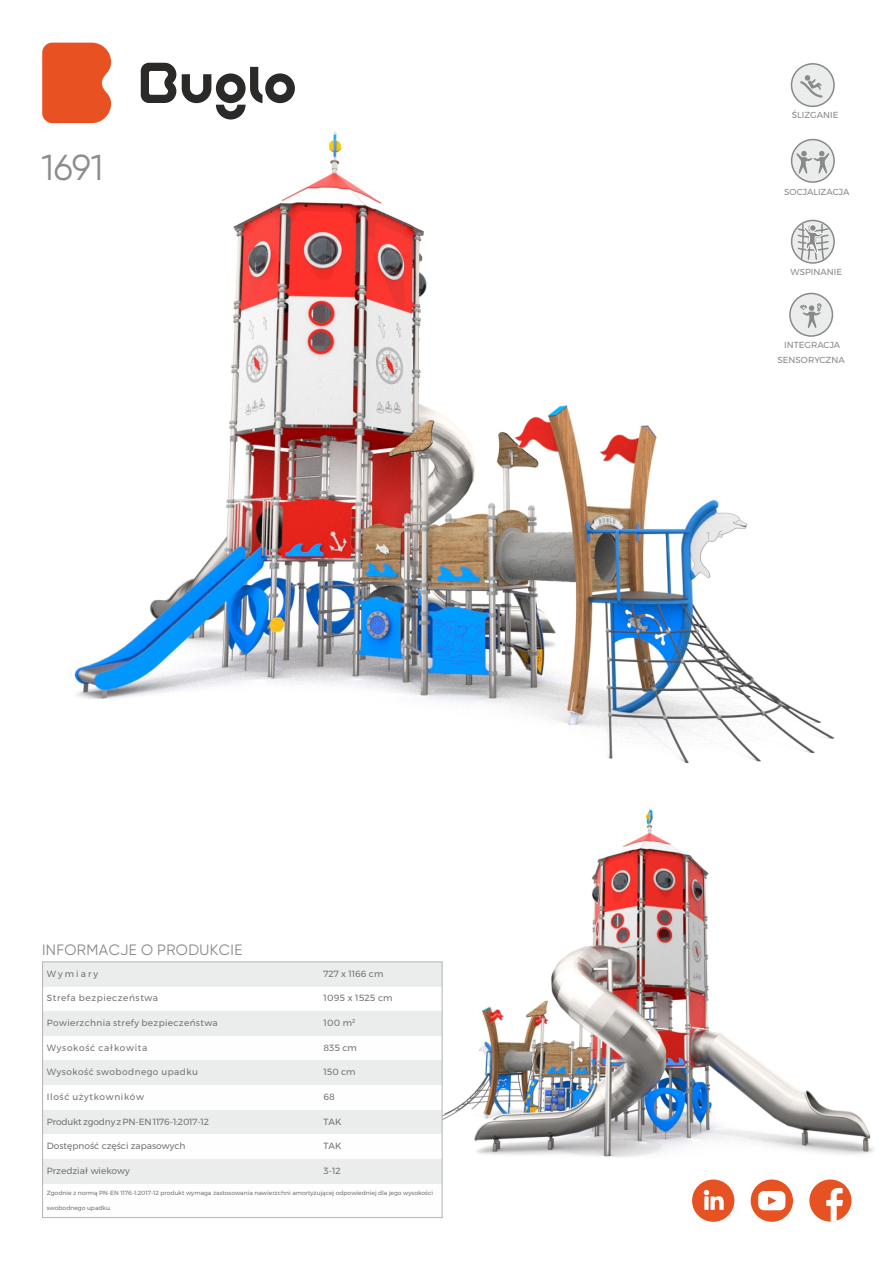
<style>
.page{position:relative;width:893px;height:1263px;background:#fff}
.page>*{position:absolute;margin:0;border:0;box-sizing:border-box;transform-origin:0 0}
.t1{font:36px "Gilroy";color:#8c8c8c}
.t2{font:15px "Gilroy";letter-spacing:.025em;color:#898989}
.t3{font:9px "Montserrat";letter-spacing:.04em;color:#727271}
.t4{font:9px "Montserrat";color:#727271}
.t5{font:9px "Montserrat";letter-spacing:-.015em;color:#727271}
.t6{font:9px "Montserrat";letter-spacing:.065em;color:#727271}
.t7{font:9px "Montserrat";letter-spacing:.075em;color:#727271}
.t8{font:9px "Montserrat";letter-spacing:.07em;color:#727271}
.t9{font:9px "Montserrat";letter-spacing:.225em;color:#727271}
.t10{font:8.7px/14.7px "Montserrat";color:#898989;text-align:center}
.t11{font:6px "Montserrat";color:#727271}
</style>
<div class="page">
<img style="left:405px;top:808px;width:470px;height:379px">
<img style="left:51px;top:123px;width:784px;height:640px">
<div style="left:791px;top:63px;width:44px;height:44px;background:#ebecec;border:2px solid #898989;border-radius:50%"></div>
<div style="left:804px;top:75px;width:7px;height:6px;background:#898989;border-radius:2px"></div>
<svg style="left:798px;top:79px;width:25px;height:20px"></svg>
<svg style="left:791px;top:139px;width:44px;height:44px"></svg>
<svg style="left:796px;top:151px;width:33px;height:23px"></svg>
<svg style="left:791px;top:220px;width:44px;height:44px"></svg>
<svg style="left:796px;top:223px;width:34px;height:38px"></svg>
<svg style="left:809px;top:225px;width:7px;height:6px"></svg>
<div style="left:43px;top:962px;width:276px;height:24px;background:#ebecec"></div>
<div style="left:319px;top:962px;width:123px;height:24px;background:#ebecec"></div>
<div style="left:43px;top:1011px;width:276px;height:25px;background:#ebecec"></div>
<div style="left:319px;top:1011px;width:123px;height:25px;background:#ebecec"></div>
<div style="left:319px;top:1036px;width:123px;height:24px;background:#fefefe"></div>
<div style="left:43px;top:1060px;width:276px;height:25px;background:#ebecec"></div>
<div style="left:319px;top:1060px;width:123px;height:25px;background:#ebecec"></div>
<div style="left:319px;top:1085px;width:123px;height:25px;background:#fefefe"></div>
<div style="left:43px;top:1110px;width:276px;height:24px;background:#ebecec"></div>
<div style="left:319px;top:1110px;width:123px;height:24px;background:#ebecec"></div>
<div style="left:319px;top:1134px;width:123px;height:25px;background:#fefefe"></div>
<div style="left:43px;top:1159px;width:276px;height:25px;background:#ebecec"></div>
<div style="left:319px;top:1159px;width:123px;height:25px;background:#ebecec"></div>
<div style="left:43px;top:1184px;width:399px;height:33px;background:#fefefe"></div>
<hr style="left:42px;top:961px;width:1px;height:257px;background:#b2b3b3">
<hr style="left:442px;top:1184px;width:1px;height:34px;background:#b2b3b3">
<hr style="left:442px;top:961px;width:1px;height:223px;background:#b2b3b3">
<hr style="left:42px;top:1217px;width:400px;height:1px;background:#b2b3b3">
<hr style="left:42px;top:961px;width:400px;height:1px;background:#b2b3b3">
<div style="left:692px;top:1179px;width:42px;height:43px;background:#e65222;border-radius:50%"></div>
<svg style="left:704px;top:1190px;width:20px;height:20px"></svg>
<div style="left:809px;top:1179px;width:42px;height:42px;background:#e65222;border-radius:50%"></div>
<svg style="left:826px;top:1188px;width:17px;height:33px"></svg>
<div style="left:751px;top:1179px;width:42px;height:43px;background:#e65222;border-radius:50%"></div>
<svg style="left:758px;top:1191px;width:27px;height:19px"></svg>
<svg style="left:182px;top:67px;width:113px;height:53px"></svg>
<svg style="left:141px;top:63px;width:35px;height:40px"></svg>
<svg style="left:42px;top:43px;width:69px;height:80px;background:#e95d31"></svg>
<div style="left:789px;top:293px;width:44px;height:44px;background:#ebecec;border:2px solid #898989;border-radius:50%"></div>
<svg style="left:800px;top:303px;width:22px;height:25px"></svg>
<h1 class="t1" style="left:41px;top:152px;width:63px">1691</h1>
<h2 class="t2" style="left:42px;top:943px;width:202px">INFORMACJE O PRODUKCIE</h2>
<h3 class="t9" style="left:47px;top:968px;width:53px">Wymiary</h3>
<h3 class="t4" style="left:324px;top:968px;width:61px">727 x 1166 cm</h3>
<h3 class="t6" style="left:47px;top:993px;width:113px">Strefa bezpieczeństwa</h3>
<h3 class="t3" style="left:324px;top:993px;width:71px">1095 x 1525 cm</h3>
<h3 class="t3" style="left:47px;top:1017px;width:172px">Powierzchnia strefy bezpieczeństwa</h3>
<h3 class="t3" style="left:324px;top:1017px;width:33px">100 m²</h3>
<h3 class="t7" style="left:47px;top:1042px;width:102px">Wysokość całkowita</h3>
<h3 class="t3" style="left:324px;top:1042px;width:35px">835 cm</h3>
<h3 class="t3" style="left:47px;top:1067px;width:153px">Wysokość swobodnego upadku</h3>
<h3 class="t3" style="left:324px;top:1067px;width:34px">150 cm</h3>
<h3 class="t8" style="left:47px;top:1091px;width:99px">Ilość użytkowników</h3>
<h3 class="t3" style="left:324px;top:1091px;width:13px">68</h3>
<h3 class="t5" style="left:47px;top:1116px;width:164px">Produkt zgodny z PN-EN 1176-1:2017-12</h3>
<h3 class="t3" style="left:324px;top:1116px;width:19px">TAK</h3>
<h3 class="t4" style="left:47px;top:1141px;width:140px">Dostępność części zapasowych</h3>
<h3 class="t3" style="left:324px;top:1141px;width:19px">TAK</h3>
<h3 class="t4" style="left:47px;top:1165px;width:84px">Przedział wiekowy</h3>
<h3 class="t3" style="left:324px;top:1165px;width:19px">3-12</h3>
<p class="t11" style="left:47px;top:1189px;width:388px">Zgodnie z normą PN-EN 1176-1:2017-12 produkt wymaga zastosowania nawierzchni amortyzującej odpowiedniej dla jego wysokości</p>
<p class="t11" style="left:47px;top:1204px;width:66px">swobodnego upadku.</p>
<h3 class="t10" style="left:792px;top:107px;width:48px">ŚLIZGANIE</h3>
<h3 class="t10" style="left:784px;top:185px;width:67px">SOCJALIZACJA</h3>
<h3 class="t10" style="left:790px;top:265px;width:53px">WSPINANIE</h3>
<h3 class="t10" style="left:777px;top:338px;width:69px">INTEGRACJA<br>SENSORYCZNA</h3>
</div>
